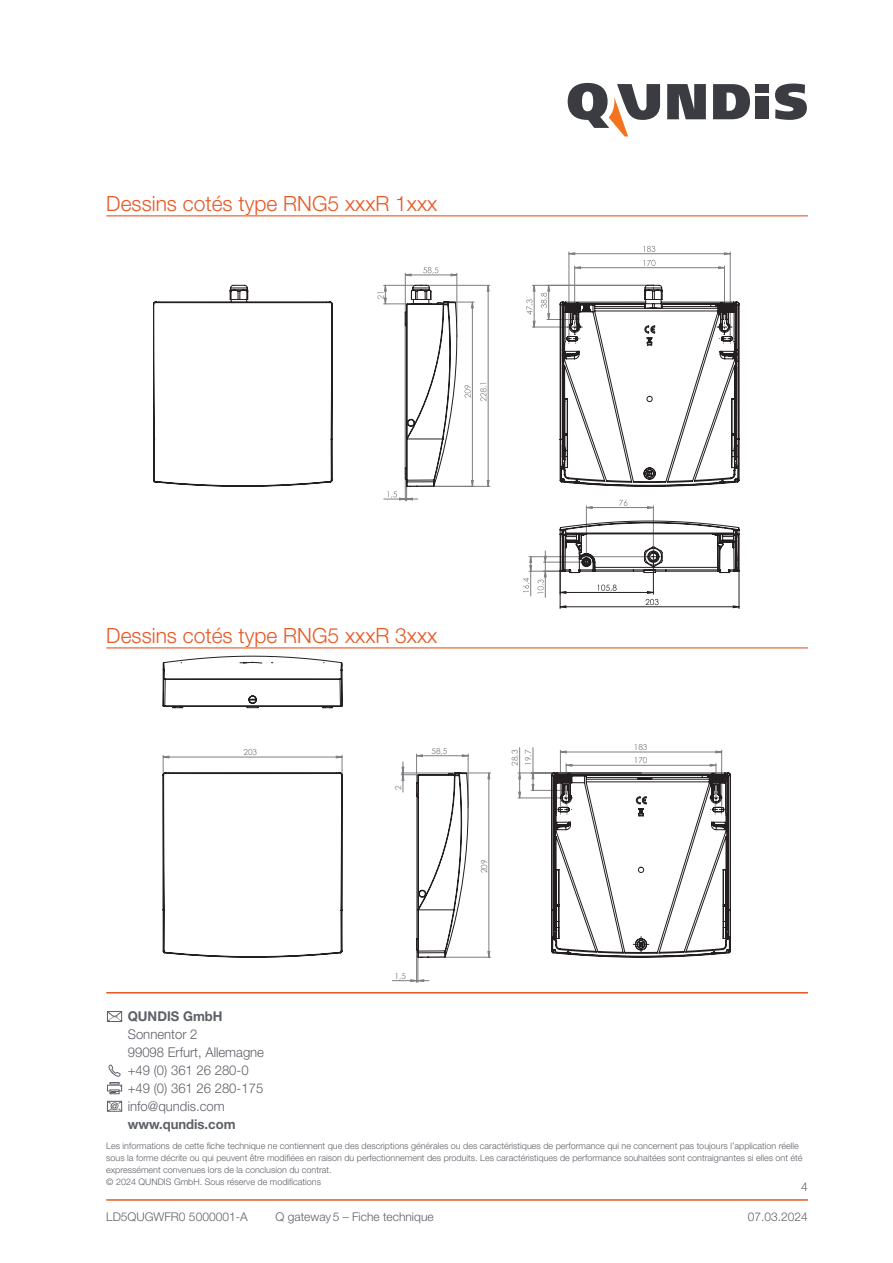
<style>
.page{position:relative;width:893px;height:1263px;background:#fff}
.page>*{position:absolute;margin:0;border:0;box-sizing:border-box;transform-origin:0 0}
.t1{font:300 21px "Helvetica Neue LT Pro";color:#e75824}
.t2{font:300 13.5px/18px "Helvetica Neue LT Pro";color:#5d6067}
.t3{font:700 13.5px "Helvetica Neue LT Pro";color:#5d6067}
.t4{font:300 12px "Helvetica Neue LT Pro";color:#5d6067}
.t5{font:300 9px/12px "Helvetica Neue LT Pro";color:#5d6067}
.t6{font:8.25px/13.4px "Century Gothic";color:#7c7e81}
</style>
<div class="page">
<hr style="left:106px;top:992px;width:702px;height:1px;background:#e75824">
<hr style="left:106px;top:1199px;width:702px;height:2px;background:#e75824">
<svg style="left:108px;top:1064px;width:13px;height:12px"></svg>
<svg style="left:107px;top:1100px;width:16px;height:11px"></svg>
<div style="left:110px;top:1089px;width:9px;height:5px;border:1px solid #5d6067"></div>
<svg style="left:107px;top:1082px;width:15px;height:11px"></svg>
<div style="left:107px;top:1011px;width:15px;height:11px;border:1px solid #5d6067"></div>
<svg style="left:107px;top:1011px;width:16px;height:10px"></svg>
<svg style="left:667px;top:84px;width:39px;height:35px"></svg>
<svg style="left:568px;top:83px;width:92px;height:53px"></svg>
<svg style="left:713px;top:84px;width:37px;height:35px"></svg>
<div style="left:756px;top:84px;width:13px;height:9px;background:#3a3c42"></div>
<div style="left:756px;top:97px;width:13px;height:22px;background:#3a3c42"></div>
<svg style="left:775px;top:84px;width:32px;height:36px"></svg>
<hr style="left:106px;top:215px;width:702px;height:1px;background:#e75824">
<hr style="left:106px;top:647px;width:702px;height:1px;background:#e75824">
<svg style="left:643px;top:246px;width:12px;height:6px"></svg>
<hr style="left:569px;top:252px;width:1px;height:84px;background:#7c7e81">
<hr style="left:730px;top:252px;width:1px;height:84px;background:#7c7e81">
<svg style="left:399px;top:253px;width:331px;height:32px"></svg>
<svg style="left:405px;top:267px;width:52px;height:9px"></svg>
<svg style="left:153px;top:285px;width:180px;height:202px"></svg>
<svg style="left:377px;top:285px;width:363px;height:323px"></svg>
<hr style="left:560px;top:750px;width:1px;height:55px;background:#7c7e81">
<hr style="left:721px;top:750px;width:1px;height:55px;background:#7c7e81">
<hr style="left:531px;top:790px;width:31px;height:1px;background:#7c7e81">
<hr style="left:518px;top:773px;width:123px;height:1px;background:#7c7e81">
<hr style="left:518px;top:798px;width:42px;height:1px;background:#7c7e81">
<svg style="left:551px;top:751px;width:180px;height:207px"></svg>
<svg style="left:162px;top:656px;width:372px;height:326px"></svg>
<h1 class="t1" style="left:106px;top:191px;width:332px">Dessins cotés type RNG5 xxxR 1xxx</h1>
<h1 class="t1" style="left:106px;top:623px;width:332px">Dessins cotés type RNG5 xxxR 3xxx</h1>
<p class="t6" style="left:243px;top:745px;width:15px">203</p>
<h2 class="t3" style="left:128px;top:1008px;width:96px">QUNDIS GmbH</h2>
<h2 class="t2" style="left:128px;top:1025px;width:138px">Sonnentor 2<br>99098 Erfurt, Allemagne +49 (0) 361 26 280-0 +49 (0) 361 26 280-175 info@qundis.com</h2>
<h2 class="t3" style="left:128px;top:1116px;width:109px">www.qundis.com</h2>
<p class="t6" style="left:391px;top:790px;width:6px;rotate:-90deg">2</p>
<p class="t6" style="left:431px;top:744px;width:17px">58,5</p>
<p class="t6" style="left:508px;top:766px;width:17px;rotate:-90deg">28,3<br>19,7</p>
<p class="t6" style="left:477px;top:873px;width:15px;rotate:-90deg">209</p>
<p class="t6" style="left:395px;top:969px;width:13px">1,5</p>
<p class="t6" style="left:634px;top:740px;width:15px">183</p>
<p class="t6" style="left:634px;top:754px;width:15px">170</p>
<p class="t5" style="left:106px;top:1140px;width:698px">Les informations de cette fiche technique ne contiennent que des descriptions générales ou des caractéristiques de performance qui ne concernent pas toujours l’application réelle sous la forme décrite ou qui peuvent être modifiées en raison du perfectionnement des produits. Les caractéristiques de performance souhaitées sont contraignantes si elles ont été expressément convenues lors de la conclusion du contrat.<br>© 2024 QUNDIS GmbH. Sous réserve de modifications</p>
<h3 class="t4" style="left:801px;top:1179px;width:8px">4</h3>
<h3 class="t4" style="left:106px;top:1209px;width:143px">LD5QUGWFR0 5000001-A</h3>
<h3 class="t4" style="left:276px;top:1209px;width:160px">Q gateway5 – Fiche technique</h3>
<h3 class="t4" style="left:748px;top:1209px;width:62px">07.03.2024</h3>
</div>
